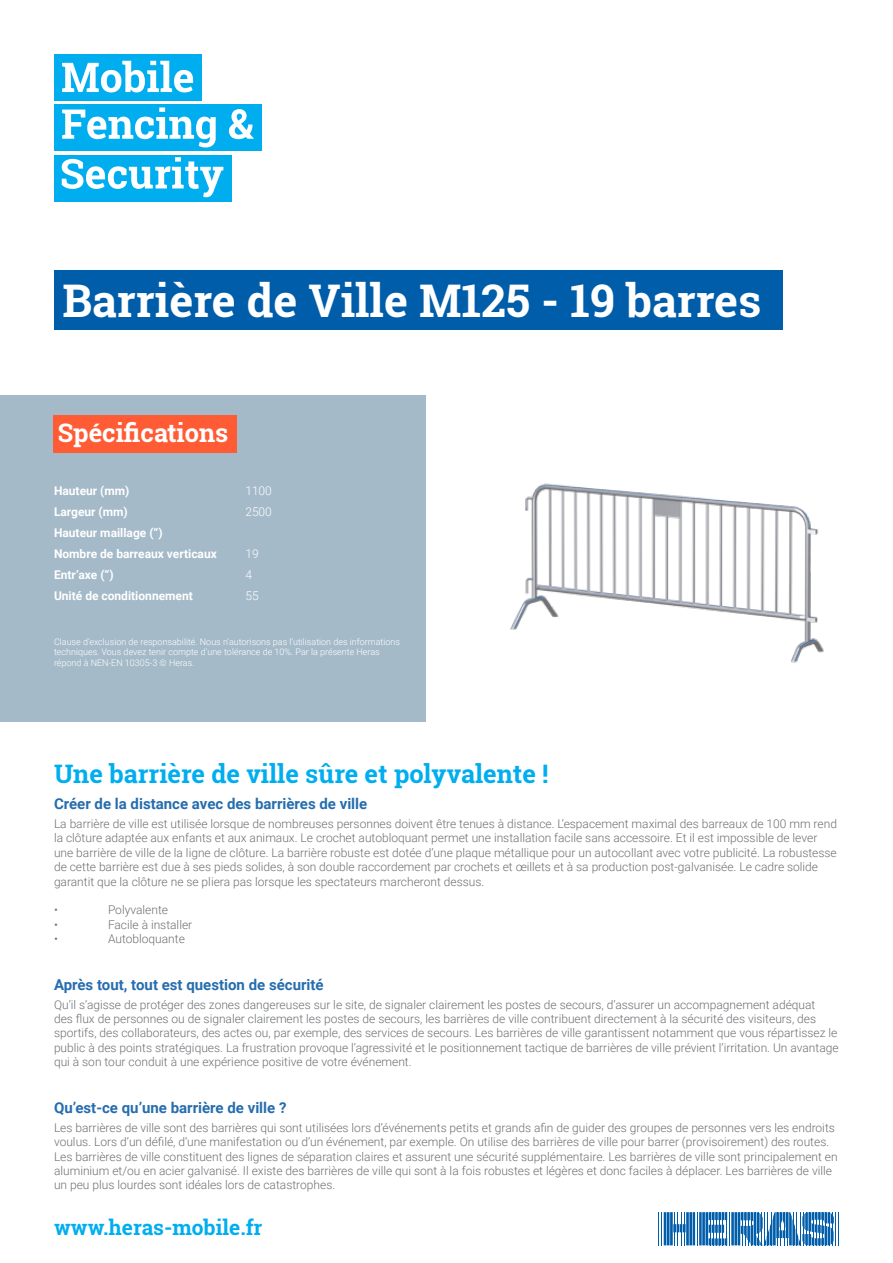
<style>
.page{position:relative;width:893px;height:1263px;background:#fff}
.page>*{position:absolute;margin:0;border:0;box-sizing:border-box;transform-origin:0 0}
.t1{font:700 45px "Roboto Slab";color:#fff}
.t2{font:700 25.5px "Roboto Slab";color:#00aeef}
.t3{font:700 25.5px "Roboto Slab";color:#fff}
.t4{font:700 21px "Roboto Slab";color:#00aeef}
.t5{font:700 15px "Roboto";color:#266dae}
.t6{font:300 12px/14.4px "Roboto";color:#6d6f73}
.t7{font:700 12px/21px "Roboto";color:#fff}
.t8{font:300 12px "Roboto";color:#fff}
.t9{font:300 9px/10.8px "Roboto";color:#fff}
</style>
<div class="page">
<hr style="left:658px;top:1212px;width:1px;height:33px;background:#005daa">
<hr style="left:661px;top:1212px;width:1px;height:33px;background:#005daa">
<hr style="left:697px;top:1212px;width:1px;height:33px;background:#005daa">
<hr style="left:835px;top:1212px;width:1px;height:33px;background:#005daa">
<hr style="left:838px;top:1212px;width:1px;height:33px;background:#005daa">
<svg style="left:664px;top:1212px;width:31px;height:33px"></svg>
<hr style="left:705px;top:1212px;width:3px;height:33px;background:#005daa">
<hr style="left:702px;top:1212px;width:3px;height:33px;background:#005daa">
<hr style="left:699px;top:1212px;width:3px;height:33px;background:#005daa">
<svg style="left:709px;top:1212px;width:125px;height:33px"></svg>
<div style="left:54px;top:54px;width:147px;height:47px;background:#00aeef"></div>
<div style="left:54px;top:104px;width:207px;height:47px;background:#00aeef"></div>
<div style="left:54px;top:155px;width:177px;height:46px;background:#00aeef"></div>
<svg style="left:62px;top:61px;width:131px;height:31px"></svg>
<svg style="left:62px;top:107px;width:154px;height:40px"></svg>
<svg style="left:229px;top:109px;width:25px;height:30px"></svg>
<svg style="left:62px;top:157px;width:161px;height:40px"></svg>
<img style="left:510px;top:483px;width:314px;height:180px">
<div style="left:54px;top:270px;width:729px;height:59px;background:#005daa"></div>
<div style="left:0;top:396px;width:426px;height:326px;background:#a5bac9"></div>
<div style="left:54px;top:415px;width:183px;height:38px;background:#ff5c35"></div>
<h1 class="t1" style="left:63px;top:270px;width:700px">Barrière de Ville M125 - 19 barres</h1>
<h2 class="t3" style="left:58px;top:415px;width:172px">Spécifications</h2>
<p class="t7" style="left:54px;top:480px;width:77px">Hauteur (mm)</p>
<p class="t8" style="left:245px;top:482px;width:28px">1100</p>
<p class="t7" style="left:54px;top:501px;width:75px">Largeur (mm)</p>
<p class="t8" style="left:245px;top:503px;width:28px">2500</p>
<p class="t7" style="left:54px;top:522px;width:164px">Hauteur maillage (“)<br>Nombre de barreaux verticaux</p>
<p class="t8" style="left:245px;top:545px;width:15px">19</p>
<p class="t7" style="left:54px;top:564px;width:61px">Entr’axe (“)</p>
<p class="t8" style="left:245px;top:566px;width:8px">4</p>
<p class="t7" style="left:54px;top:585px;width:140px">Unité de conditionnement</p>
<p class="t8" style="left:245px;top:587px;width:15px">55</p>
<p class="t9" style="left:54px;top:636px;width:348px">Clause d’exclusion de responsabilité. Nous n’autorisons pas l’utilisation des informations techniques. Vous devez tenir compte d’une tolérance de 10%. Par la présente Heras répond à NEN-EN 10305-3 © Heras.</p>
<h2 class="t2" style="left:54px;top:756px;width:496px">Une barrière de ville sûre et polyvalente !</h2>
<p class="t5" style="left:54px;top:793px;width:315px">Créer de la distance avec des barrières de ville</p>
<p class="t6" style="left:54px;top:816px;width:784px">La barrière de ville est utilisée lorsque de nombreuses personnes doivent être tenues à distance. L’espacement maximal des barreaux de 100 mm rend la clôture adaptée aux enfants et aux animaux. Le crochet autobloquant permet une installation facile sans accessoire. Et il est impossible de lever une barrière de ville de la ligne de clôture. La barrière robuste est dotée d’une plaque métallique pour un autocollant avec votre publicité. La robustesse de cette barrière est due à ses pieds solides, à son double raccordement par crochets et œillets et à sa production post-galvanisée. Le cadre solide garantit que la clôture ne se pliera pas lorsque les spectateurs marcheront dessus.</p>
<p class="t6" style="left:54px;top:902px;width:5px">•</p>
<p class="t6" style="left:108px;top:902px;width:62px">Polyvalente</p>
<p class="t6" style="left:54px;top:917px;width:5px">•</p>
<p class="t6" style="left:108px;top:917px;width:86px">Facile à installer</p>
<p class="t6" style="left:54px;top:931px;width:5px">•</p>
<p class="t6" style="left:108px;top:931px;width:78px">Autobloquante</p>
<p class="t5" style="left:54px;top:974px;width:271px">Après tout, tout est question de sécurité</p>
<p class="t6" style="left:54px;top:997px;width:786px">Qu’il s’agisse de protéger des zones dangereuses sur le site, de signaler clairement les postes de secours, d’assurer un accompagnement adéquat<br>des flux de personnes ou de signaler clairement les postes de secours, les barrières de ville contribuent directement à la sécurité des visiteurs, des sportifs, des collaborateurs, des actes ou, par exemple, des services de secours. Les barrières de ville garantissent notamment que vous répartissez le public à des points stratégiques. La frustration provoque l’agressivité et le positionnement tactique de barrières de ville prévient l’irritation. Un avantage qui à son tour conduit à une expérience positive de votre événement.</p>
<p class="t5" style="left:54px;top:1097px;width:234px">Qu’est-ce qu’une barrière de ville ?</p>
<p class="t6" style="left:54px;top:1120px;width:785px">Les barrières de ville sont des barrières qui sont utilisées lors d’événements petits et grands afin de guider des groupes de personnes vers les endroits voulus. Lors d’un défilé, d’une manifestation ou d’un événement, par exemple. On utilise des barrières de ville pour barrer (provisoirement) des routes.<br>Les barrières de ville constituent des lignes de séparation claires et assurent une sécurité supplémentaire. Les barrières de ville sont principalement en aluminium et/ou en acier galvanisé. Il existe des barrières de ville qui sont à la fois robustes et légères et donc faciles à déplacer. Les barrières de ville un peu plus lourdes sont idéales lors de catastrophes.</p>
<h3 class="t4" style="left:54px;top:1213px;width:210px">www.heras-mobile.fr</h3>
</div>
